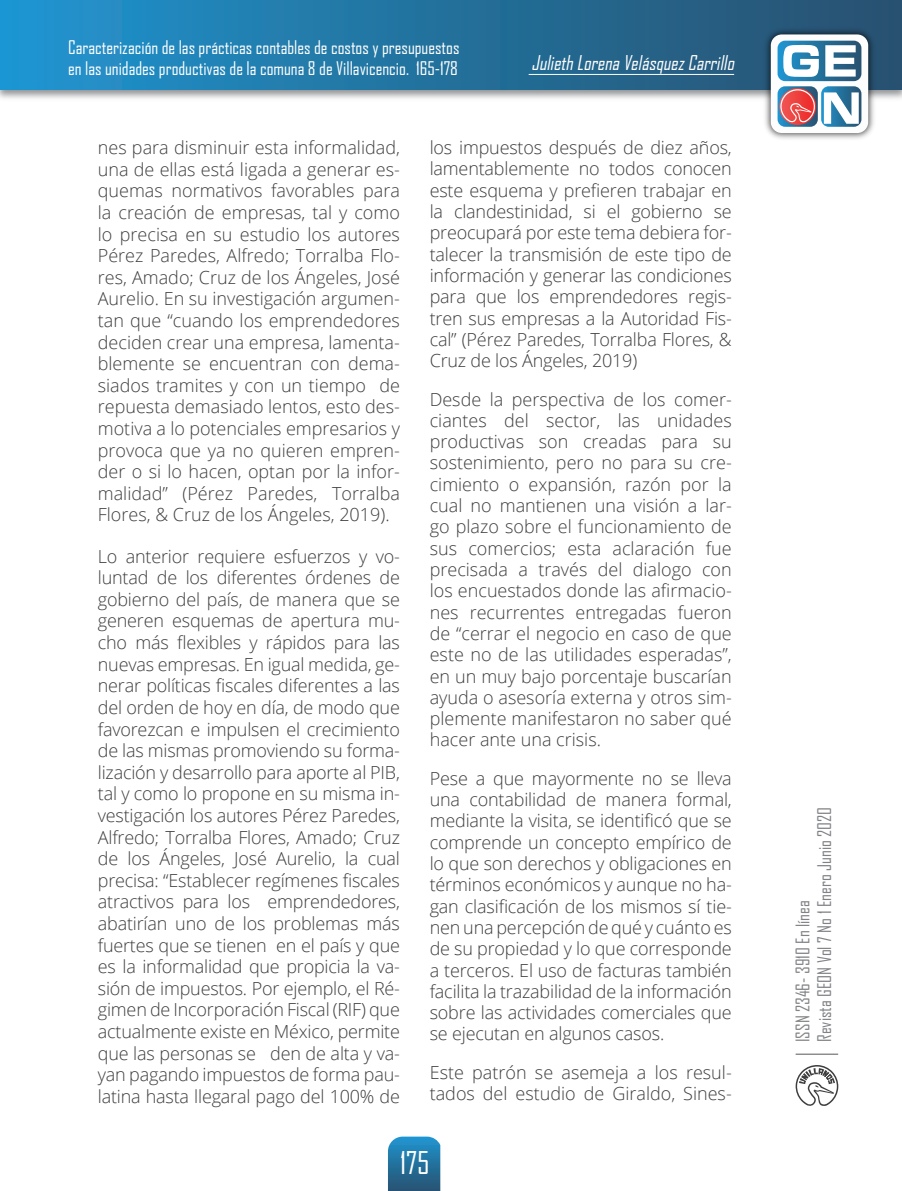
<style>
.page{position:relative;width:902px;height:1191px;background:#fff}
.page>*{position:absolute;margin:0;border:0;box-sizing:border-box;transform-origin:0 0}
.t1{font:30px "Agency FB";color:#fff}
.t2{font:italic 19.5px "Agency FB";color:#fff}
.Cuerpo_de_Texto{font:300 18px/21.6px "Open Sans";color:#3e3e3f;text-align:justify}
.t3{font:18px/21.6px "Agency FB";color:#fff}
.t4{font:18px/21.6px "Agency FB";color:#808285}
</style>
<div class="page">
<img style="left:0;top:0;width:715px;height:99px">
<svg style="left:1px;top:0;width:714px;height:89px;background:#2278a7"></svg>
<img style="left:715px;top:0;width:186px;height:139px">
<div style="left:770px;top:34px;width:98px;height:99px;background:#fdfdfd;border-radius:11px"></div>
<svg style="left:777px;top:41px;width:84px;height:86px"></svg>
<svg style="left:388px;top:1136px;width:52px;height:55px;background:#2b77a2"></svg>
<hr style="left:528px;top:74px;width:206px;height:1px;background:#fff">
<hr style="left:795px;top:1053px;width:43px;height:1px;background:#57585a">
<svg style="left:795px;top:1065px;width:43px;height:41px"></svg>
<p class="t3" style="left:68px;top:36px;width:393px">Caracterización de las prácticas contables de costos y presupuestos en las unidades productivas de la comuna 8 de Villavicencio. 165-178</p>
<p class="t2" style="left:531px;top:51px;width:208px">JuliethLorenaVelásquezCarrillo</p>
<p class="Cuerpo_de_Texto" style="left:98px;top:136px;width:303px">nes para disminuir esta informalidad, una de ellas está ligada a generar es&shy;quemas normativos favorables para la creación de empresas, tal y como lo precisa en su estudio los autores Pérez Paredes, Alfredo; Torralba Flo&shy;res, Amado; Cruz de los Ángeles, José Aurelio. En su investigación argumen&shy;tan que “cuando los emprendedores deciden crear una empresa, lamenta&shy;blemente se encuentran con dema&shy;siados tramites y con un tiempo de repuesta demasiado lentos, esto des&shy;motiva a lo potenciales empresarios y provoca que ya no quieren empren&shy;der o si lo hacen, optan por la infor&shy;malidad” (Pérez Paredes, Torralba Flores, &amp; Cruz de los Ángeles, 2019).</p>
<p class="Cuerpo_de_Texto" style="left:98px;top:545px;width:303px">Lo anterior requiere esfuerzos y vo&shy;luntad de los diferentes órdenes de gobierno del país, de manera que se generen esquemas de apertura mu&shy;cho más flexibles y rápidos para las nuevas empresas. En igual medida, ge&shy;nerar políticas fiscales diferentes a las del orden de hoy en día, de modo que favorezcan e impulsen el crecimiento de las mismas promoviendo su forma&shy;lización y desarrollo para aporte al PIB, tal y como lo propone en su misma in&shy;vestigación los autores Pérez Paredes, Alfredo; Torralba Flores, Amado; Cruz de los Ángeles, José Aurelio, la cual precisa: “Establecer regímenes fiscales atractivos para los emprendedores, abatirían uno de los problemas más fuertes que se tienen en el país y que es la informalidad que propicia la va&shy;sión de impuestos. Por ejemplo, el Ré&shy;gimen de Incorporación Fiscal (RIF) que actualmente existe en México, permite que las personas se den de alta y va&shy;yan pagando impuestos de forma pau&shy;latina hasta llegaral pago del 100% de</p>
<p class="Cuerpo_de_Texto" style="left:429px;top:136px;width:303px">los impuestos después de diez años, lamentablemente no todos conocen este esquema y prefieren trabajar en la clandestinidad, si el gobierno se preocupará por este tema debiera for&shy;talecer la transmisión de este tipo de información y generar las condiciones para que los emprendedores regis&shy;tren sus empresas a la Autoridad Fis&shy;cal” (Pérez Paredes, Torralba Flores, &amp; Cruz de los Ángeles, 2019)</p>
<p class="Cuerpo_de_Texto" style="left:429px;top:388px;width:303px">Desde la perspectiva de los comer&shy;ciantes del sector, las unidades productivas son creadas para su sostenimiento, pero no para su cre&shy;cimiento o expansión, razón por la cual no mantienen una visión a lar&shy;go plazo sobre el funcionamiento de sus comercios; esta aclaración fue precisada a través del dialogo con los encuestados donde las afirmacio&shy;nes recurrentes entregadas fueron de “cerrar el negocio en caso de que este no de las utilidades esperadas”, en un muy bajo porcentaje buscarían ayuda o asesoría externa y otros sim&shy;plemente manifestaron no saber qué hacer ante una crisis.</p>
<p class="Cuerpo_de_Texto" style="left:429px;top:767px;width:303px">Pese a que mayormente no se lleva una contabilidad de manera formal, mediante la visita, se identificó que se comprende un concepto empírico de lo que son derechos y obligaciones en términos económicos y aunque no ha&shy;gan clasificación de los mismos sí tie&shy;nen una percepción de qué y cuánto es de su propiedad y lo que corresponde a terceros. El uso de facturas también facilita la trazabilidad de la información sobre las actividades comerciales que se ejecutan en algunos casos.</p>
<p class="Cuerpo_de_Texto" style="left:429px;top:1061px;width:303px">Este patrón se asemeja a los resul&shy;tados del estudio de Giraldo, Sines-</p>
<h1 class="t1" style="left:400px;top:1144px;width:31px">175</h1>
<p class="t4" style="left:791px;top:1042px;width:236px;rotate:-90deg">ISSN 2346- 3910 En línea<br>Revista GEON Vol 7 No 1 Enero Junio 2020</p>
</div>
